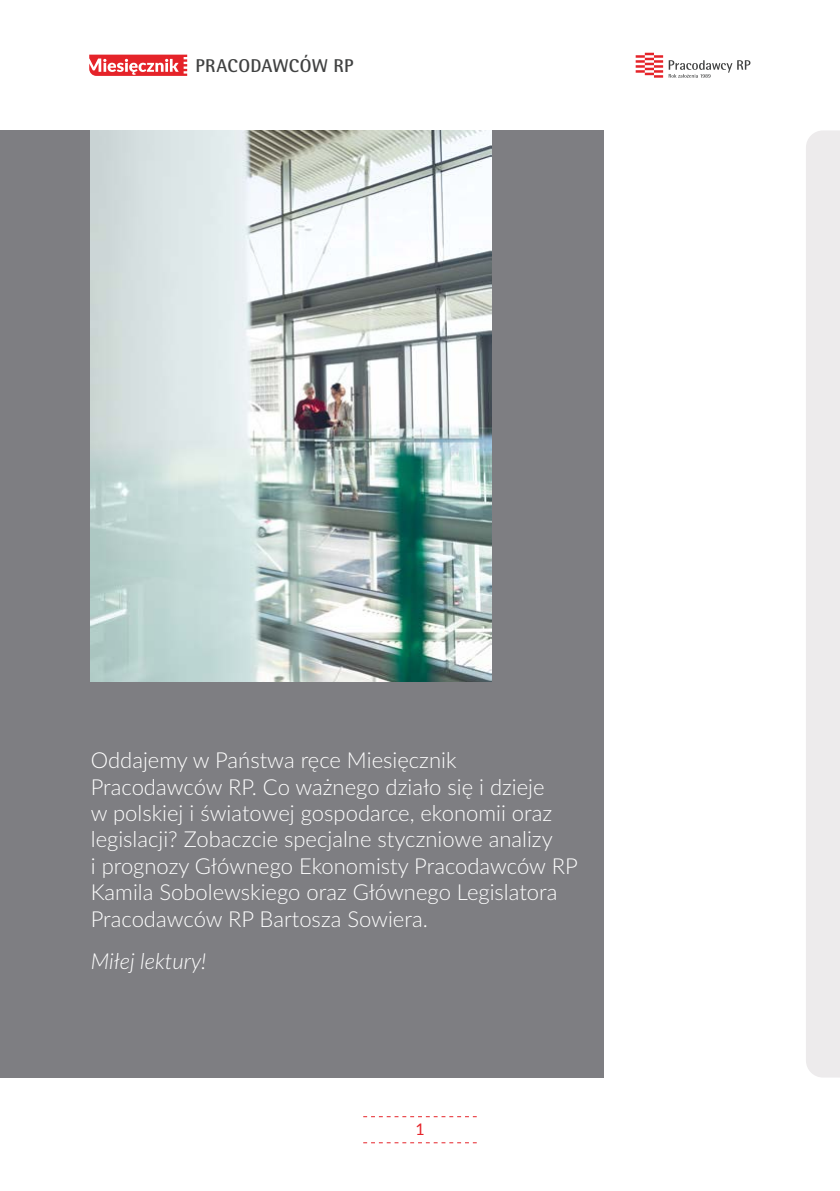
<style>
.page{position:relative;width:840px;height:1191px;background:#fff}
.page>*{position:absolute;margin:0;border:0;box-sizing:border-box;transform-origin:0 0}
.t1{font:300 22px/26.4px "Lato";color:#fff}
.t2{font:italic 300 22px "Lato";color:#fff}
.t3{font:700 18.6px "Rotis Semi Sans Pro";letter-spacing:.02em;color:#404141}
.t4{font:16px "Lato";color:#e52329}
</style>
<div class="page">
<svg style="left:635px;top:53px;width:27px;height:25px"></svg>
<svg style="left:668px;top:60px;width:82px;height:18px"></svg>
<svg style="left:89px;top:55px;width:98px;height:21px"></svg>
<svg style="left:363px;top:1116px;width:113px;height:1px"></svg>
<svg style="left:363px;top:1142px;width:113px;height:1px"></svg>
<div style="left:806px;top:130px;width:33px;height:947px;background:#edebec"></div>
<div style="left:0;top:130px;width:602px;height:947px;background:#7e7e82"></div>
<img style="left:91px;top:130px;width:400px;height:552px">
<p class="t3" style="left:195px;top:54px;width:159px">PRACODAWCÓW RP</p>
<p class="t1" style="left:91px;top:746px;width:488px">Oddajemy w Państwa ręce Miesięcznik Pracodawców RP. Co ważnego działo się i dzieje<br>w polskiej i światowej gospodarce, ekonomii oraz legislacji? Zobaczcie specjalne styczniowe analizy<br>i prognozy Głównego Ekonomisty Pracodawców RP Kamila Sobolewskiego oraz Głównego Legislatora Pracodawców RP Bartosza Sowiera.</p>
<p class="t2" style="left:91px;top:946px;width:117px">Miłej lektury!</p>
<p class="t4" style="left:415px;top:1117px;width:11px">1</p>
</div>
